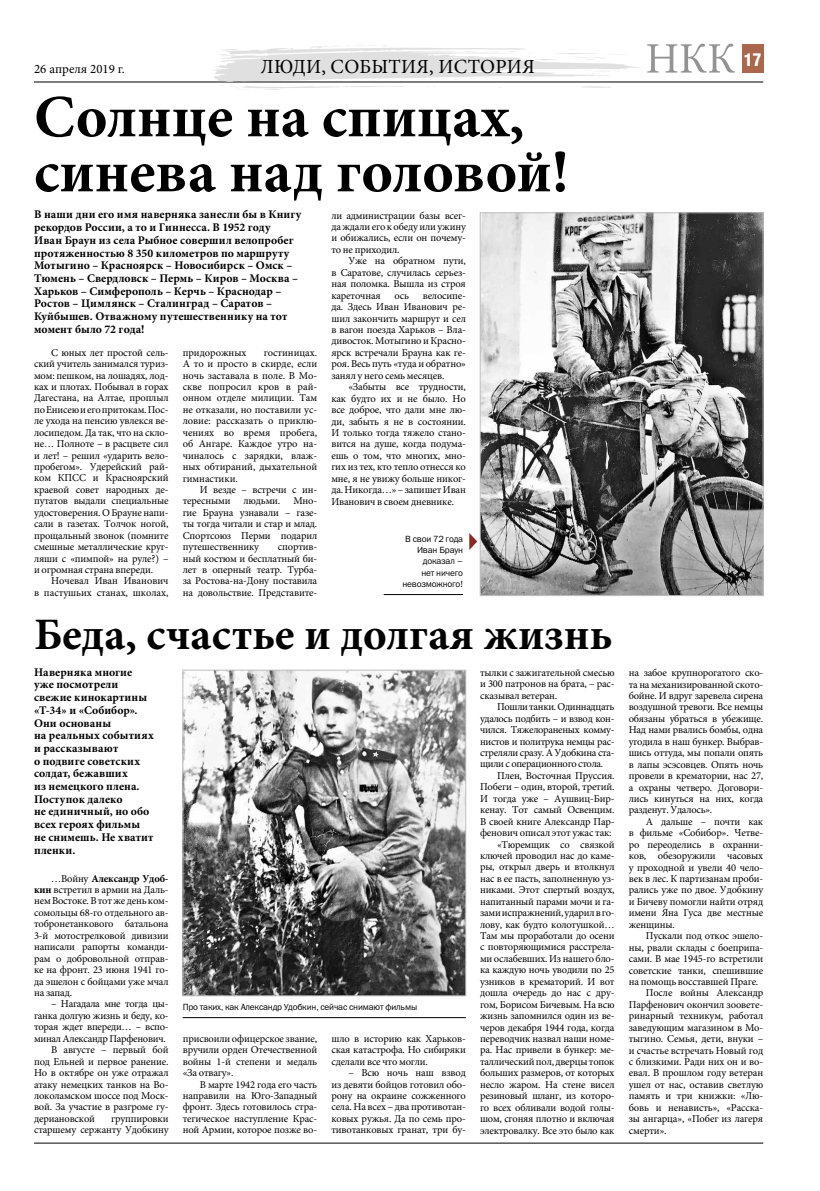
<style>
.page{position:relative;width:820px;height:1191px;background:#fff}
.page>*{position:absolute;margin:0;border:0;box-sizing:border-box;transform-origin:0 0}
.t1{font:700 60px/55px "Minion Pro";color:#000}
.t2{font:700 45px "Minion Pro";color:#000}
.t3{font:20px "Minion Pro";letter-spacing:.01em;color:#000}
.t4{font:900 18px "Helios Cond";color:#fff}
.t5{font:12.9px "Minion Pro";color:#000}
.t6{font:700 11.7px/12.7px "Minion Pro";letter-spacing:.01em;color:#000}
.t7{font:10.5px/11.4px "Minion Pro";letter-spacing:-.015em;color:#000;text-align:justify}
.t8{font:9px/11.4px "ez Franklin Goth";letter-spacing:-.02em;color:#000;text-align:right}
.s1{font-weight:700}
</style>
<div class="page">
<hr style="left:34px;top:82px;width:729px;height:1px;background:#000">
<hr style="left:34px;top:1142px;width:729px;height:1px;background:#000">
<div style="left:741px;top:44px;width:22px;height:29px;background:#aa674b"></div>
<svg style="left:647px;top:44px;width:87px;height:29px"></svg>
<svg style="left:213px;top:45px;width:428px;height:45px"></svg>
<hr style="left:183px;top:1017px;width:282px;height:1px;background:#000">
<svg style="left:469px;top:533px;width:8px;height:17px"></svg>
<img style="left:482px;top:215px;width:279px;height:379px">
<div style="left:480px;top:213px;width:283px;height:383px;border:1px solid #c0c0c0"></div>
<hr style="left:383px;top:594px;width:80px;height:1px;background:#000">
<img style="left:185px;top:672px;width:278px;height:322px">
<div style="left:183px;top:670px;width:282px;height:326px;border:1px solid #c0c0c0"></div>
<h3 class="t3" style="left:261px;top:53px;width:275px">ЛЮДИ, СОБЫТИЯ, ИСТОРИЯ</h3>
<h1 class="t1" style="left:34px;top:89px;width:536px">Солнце на спицах, синева над головой!</h1>
<p class="t6" style="left:34px;top:208px;width:269px">В наши дни его имя наверняка занесли бы в Книгу рекордов России, а то и Гиннесса. В 1952 году Иван Браун из села Рыбное совершил велопробег протяженностью 8 350 километров по маршруту Мотыгино – Красноярск – Новосибирск – Омск – Тюмень – Свердловск – Пермь – Киров – Москва – Харьков – Симферополь – Керчь – Краснодар – Ростов – Цимлянск – Сталинград – Саратов – Куйбышев. Отважному путешественнику на тот момент было 72 года!</p>
<p class="t7" style="left:34px;top:346px;width:136px;text-indent:17px">С юных лет простой сель&shy;ский учитель занимался туриз&shy;мом: пешком, на лошадях, лод&shy;ках и плотах. Побывал в горах Дагестана, на Алтае, проплыл по Енисею и его притокам. Пос&shy;ле ухода на пенсию увлекся ве&shy;лосипедом. Да так, что на скло&shy;не… Полноте – в расцвете сил и лет! – решил «ударить вело&shy;пробегом». Удерейский рай&shy;ком КПСС и Красноярский краевой совет народных де&shy;путатов выдали специальные удостоверения. О Брауне напи&shy;сали в газетах. Толчок ногой, прощальный звонок (помните смешные металлические круг&shy;ляши с «пимпой» на руле?) – и огромная страна впереди.</p>
<p class="t7" style="left:34px;top:575px;width:136px;text-align:right">Ночевал Иван Иванович<br>в пастушьих станах, школах,</p>
<p class="t5" style="left:34px;top:60px;width:92px">26 апреля 2019 г.</p>
<p class="t7" style="left:331px;top:210px;width:136px">ли администрации базы всег&shy;да ждали его к обеду или ужину и обижались, если он почему&shy;то не приходил.</p>
<p class="t7" style="left:331px;top:255px;width:136px;text-indent:17px">Уже на обратном пути, в Саратове, случилась серьез&shy;ная поломка. Вышла из строя кареточная</p>
<p class="t7" style="left:331px;top:290px;width:136px;text-indent:91px">велосипе&shy;да. Здесь Иван Иванович ре&shy;шил закончить маршрут и сел в вагон поезда Харьков – Вла&shy;дивосток. Мотыгино и Красно&shy;ярск встречали Брауна как ге&shy;роя. Весь путь «туда и обратно» занял у него семь месяцев.</p>
<p class="t7" style="left:331px;top:381px;width:136px;text-indent:17px">«Забыты все трудности, как будто их и не было. Но все доброе, что дали мне лю&shy;ди, забыть я не в состоянии.<br>И только тогда тяжело стано&shy;вится на душе, когда подума&shy;ешь о том, что многих, мно&shy;гих из тех, кто тепло отнесся ко мне, я не увижу больше никог&shy;да. Никогда…» – запишет Иван Иванович в своем дневнике.</p>
<p class="t7" style="left:394px;top:290px;width:16px">ось</p>
<p class="t7" style="left:183px;top:347px;width:65px">придорожных</p>
<p class="t7" style="left:183px;top:347px;width:136px;text-indent:81px">гостиницах.<br>А то и просто в скирде, если ночь заставала в поле. В Мо&shy;скве попросил кров в рай&shy;онном отделе милиции. Там не отказали, но поставили ус&shy;ловие: рассказать о приклю&shy;чениях во время пробега, об Ангаре. Каждое утро на&shy;чиналось с зарядки, влаж&shy;ных обтираний, дыхательной гимнастики.</p>
<p class="t7" style="left:183px;top:484px;width:136px;text-indent:17px">И везде – встречи с ин&shy;тересными людьми. Мно&shy;гие Брауна узнавали – газе&shy;ты тогда читали и стар и млад.<br>Спортсоюз Перми подарил путешественнику</p>
<p class="t8" style="left:402px;top:532px;width:62px">В свои 72 года<br>Иван Браун доказал –<br>нет ничего невозможного!</p>
<h2 class="t2" style="left:34px;top:602px;width:579px">Беда, счастье и долгая жизнь</h2>
<p class="t6" style="left:34px;top:665px;width:121px">Наверняка многие уже посмотрели свежие кинокартины «Т-34» и «Собибор».<br>Они основаны<br>на реальных событиях и рассказывают<br>о подвиге советских солдат, бежавших<br>из немецкого плена.<br>Поступок далеко<br>не единичный, но обо всех героях фильмы не снимешь. Не хватит пленки.</p>
<p class="t7" style="left:34px;top:872px;width:136px;text-indent:17px">…Войну <span class="s1">Александр Удоб&shy;кин</span> встретил в армии на Даль&shy;нем Востоке. В тот же день ком&shy;сомольцы 68-го отдельного ав&shy;тобронетанкового батальона 3-й мотострелковой дивизии написали рапорты команди&shy;рам о добровольной отправ&shy;ке на фронт. 23 июня 1941 го&shy;да эшелон с бойцами уже мчал на запад.</p>
<p class="t7" style="left:51px;top:998px;width:119px">– Нагадала мне тогда цы-</p>
<p class="t7" style="left:34px;top:1009px;width:136px">ганка долгую жизнь и беду, ко-</p>
<p class="t7" style="left:34px;top:1021px;width:136px">торая ждет впереди… – вспо-</p>
<p class="t7" style="left:34px;top:1032px;width:133px">минал Александр Парфенович.</p>
<p class="t7" style="left:51px;top:1044px;width:119px">В августе – первый бой</p>
<p class="t7" style="left:34px;top:1055px;width:136px">под Ельней и первое ранение.</p>
<p class="t7" style="left:34px;top:1067px;width:136px">Но в октябре он уже отражал</p>
<p class="t7" style="left:34px;top:1078px;width:136px">атаку немецких танков на Во-</p>
<p class="t7" style="left:34px;top:1090px;width:136px">локоламском шоссе под Моск-</p>
<p class="t7" style="left:34px;top:1101px;width:136px">вой. За участие в разгроме гу-</p>
<p class="t7" style="left:34px;top:1112px;width:62px">дериановской</p>
<p class="t7" style="left:183px;top:541px;width:136px;text-indent:95px">спортив&shy;ный костюм и бесплатный би&shy;лет в оперный театр. Турба&shy;за Ростова-на-Дону поставила на довольствие. Представите-</p>
<p class="t7" style="left:480px;top:667px;width:136px">тылки с зажигательной смесью и 300 патронов на брата, – рас&shy;сказывал ветеран.</p>
<p class="t7" style="left:480px;top:701px;width:136px;text-indent:17px">Пошли танки. Одиннадцать удалось подбить – и взвод кон&shy;чился. Тяжелораненых комму&shy;нистов и политрука немцы рас&shy;стреляли сразу. А Удобкина ста&shy;щили с операционного стола.</p>
<p class="t7" style="left:480px;top:770px;width:136px;text-align:right">Плен, Восточная Пруссия.<br>Побеги – один, второй, третий.<br>И тогда уже – Аушвиц-Бир&shy;кенау. Тот самый Освенцим.<br>В своей книге Александр Пар&shy;фенович описал этот ужас так: «Тюремщик со связкой ключей проводил нас до каме&shy;ры, открыл дверь и втолкнул нас в ее пасть, заполненную уз&shy;никами. Этот спертый воздух, напитанный парами мочи и га&shy;зами испражнений, ударил в го&shy;лову, как будто колотушкой…<br>Там мы проработали до осени с повторяющимися расстрела&shy;ми ослабевших. Из нашего бло&shy;ка каждую ночь уводили по 25 узников в крематорий. И вот дошла очередь до нас с дру&shy;гом, Борисом Бичевым. На всю жизнь запомнился один из ве&shy;черов декабря 1944 года, когда переводчик назвал наши номе&shy;ра. Нас привели в бункер: ме&shy;таллический пол, дверцы топок больших размеров, от которых несло жаром. На стене висел резиновый шланг, из которо&shy;го всех обливали водой голы&shy;шом, сгоняя плотно и включая электровалку. Все это было как</p>
<p class="t8" style="left:183px;top:1001px;width:236px">Про таких, как Александр Удобкин, сейчас снимают фильмы</p>
<p class="t7" style="left:183px;top:1032px;width:136px">присвоили офицерское звание, вручили орден Отечественной войны 1-й степени и медаль «За отвагу».</p>
<p class="t7" style="left:183px;top:1078px;width:136px;text-indent:17px">В марте 1942 года его часть направили на Юго-Западный фронт. Здесь готовилось стра&shy;тегическое наступление Крас&shy;ной Армии, которое позже во-</p>
<p class="t7" style="left:331px;top:1032px;width:136px">шло в историю как Харьков&shy;ская катастрофа. Но сибиряки сделали все что могли.</p>
<p class="t7" style="left:331px;top:1067px;width:136px;text-indent:17px">– Всю ночь наш взвод из девяти бойцов готовил обо&shy;рону на окраине сожженного села. На всех – два противотан&shy;ковых ружья. Да по семь про&shy;тивотанковых гранат, три бу-</p>
<p class="t7" style="left:34px;top:1112px;width:136px;text-align:right">группировки<br>старшему сержанту Удобкину</p>
<h3 class="t4" style="left:743px;top:50px;width:19px">17</h3>
<p class="t7" style="left:628px;top:667px;width:136px">на забое крупнорогатого ско&shy;та на механизированной ското&shy;бойне. И вдруг заревела сирена воздушной тревоги. Все немцы обязаны убраться в убежище.<br>Над нами рвались бомбы, одна угодила в наш бункер. Выбрав&shy;шись оттуда, мы попали опять в лапы эсэсовцев. Опять ночь провели в крематории, нас 27, а охраны четверо. Договори&shy;лись кинуться на них, когда разденут. Удалось».</p>
<p class="t7" style="left:628px;top:816px;width:136px;text-indent:17px">А дальше – почти как в фильме «Собибор». Четве&shy;ро переоделись в охранни&shy;ков, обезоружили часовых у проходной и увели 40 чело&shy;век в лес. К партизанам проби&shy;рались уже по двое. Удобкину и Бичеву помогли найти отряд имени Яна Гуса две местные женщины.</p>
<p class="t7" style="left:645px;top:930px;width:119px">Пускали под откос эшело-</p>
<p class="t7" style="left:628px;top:941px;width:136px">ны, рвали склады с боеприпа-</p>
<p class="t7" style="left:628px;top:953px;width:136px">сами. В мае 1945-го встретили</p>
<p class="t7" style="left:628px;top:964px;width:136px">советские танки, спешившие</p>
<p class="t7" style="left:628px;top:976px;width:131px">на помощь восставшей Праге.</p>
<p class="t7" style="left:645px;top:987px;width:119px">После войны Александр</p>
<p class="t7" style="left:628px;top:998px;width:136px">Парфенович окончил зоовете-</p>
<p class="t7" style="left:628px;top:1010px;width:136px">ринарный техникум, работал</p>
<p class="t7" style="left:628px;top:1021px;width:136px">заведующим магазином в Мо-</p>
<p class="t7" style="left:628px;top:1033px;width:136px">тыгино. Семья, дети, внуки –</p>
<p class="t7" style="left:628px;top:1044px;width:136px">и счастье встречать Новый год</p>
<p class="t7" style="left:628px;top:1056px;width:136px">с близкими. Ради них он и во-</p>
<p class="t7" style="left:628px;top:1067px;width:136px">евал. В прошлом году ветеран</p>
<p class="t7" style="left:628px;top:1079px;width:136px">ушел от нас, оставив светлую</p>
<p class="t7" style="left:628px;top:1090px;width:136px">память и три книжки: «Лю-</p>
<p class="t7" style="left:628px;top:1101px;width:136px">бовь и ненависть», «Расска-</p>
<p class="t7" style="left:628px;top:1113px;width:136px">зы ангарца», «Побег из лагеря</p>
<p class="t7" style="left:628px;top:1124px;width:39px">смерти».</p>
</div>
